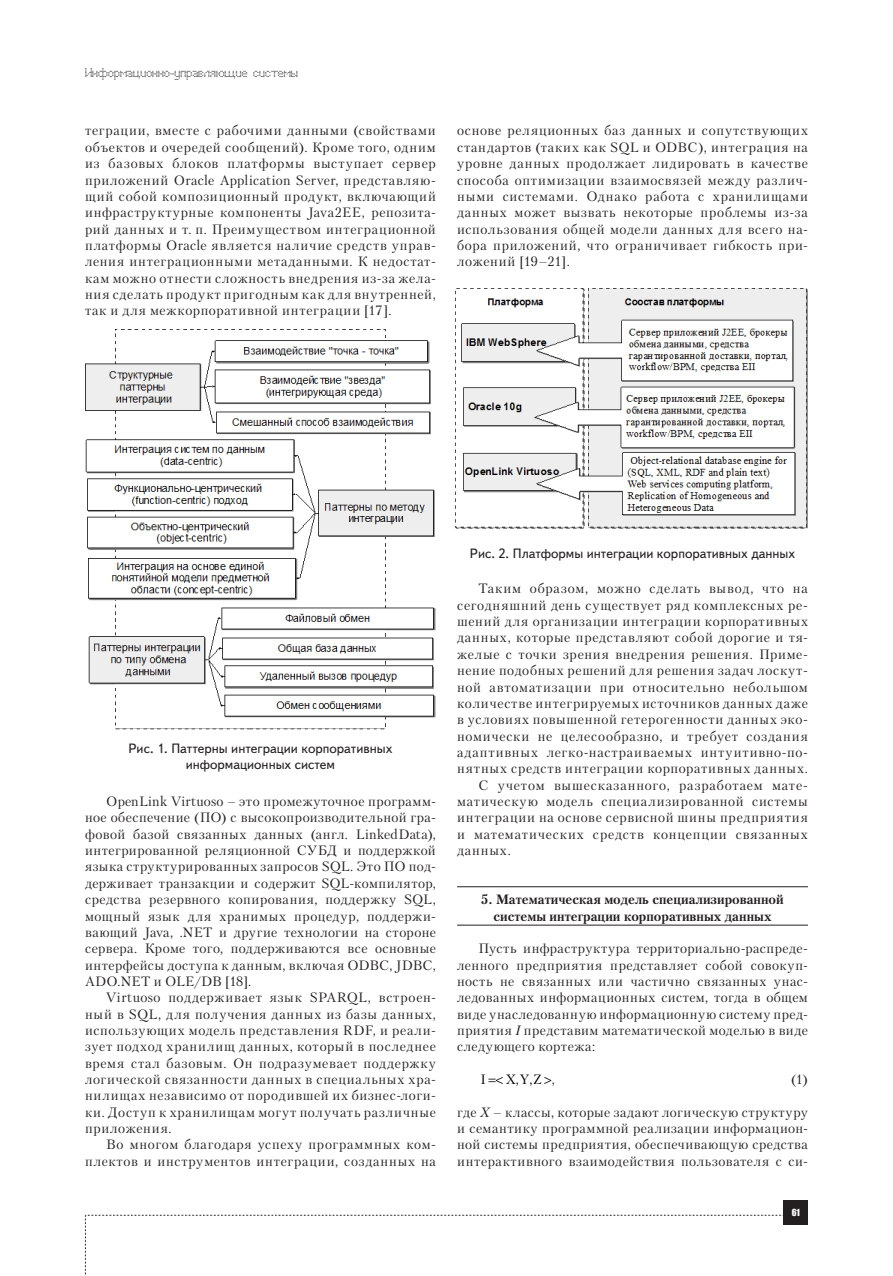
<style>
.page{position:relative;width:893px;height:1276px;background:#fff}
.page>*{position:absolute;margin:0;border:0;box-sizing:border-box;transform-origin:0 0}
.Text{font:13.5px/16.4px "Petersburg C";letter-spacing:.05em;color:#231f20;text-align:justify}
.risunok{font:13.5px/16.2px "Text Book C";color:#231f20;text-align:center}
.Punkt{font:700 13.5px/16.4px "Petersburg C";color:#231f20;text-align:center}
.t1{font:13.5px "Petersburg C";color:#000}
.t2{font:12px "Perfo";letter-spacing:.015em;color:#231f20}
.t3{font:9px "Impact";color:#fff}
.s1{font-style:italic}
</style>
<div class="page">
<svg style="left:85px;top:1215px;width:699px;height:61px"></svg>
<div style="left:784px;top:1200px;width:24px;height:25px;background:#231f20"></div>
<hr style="left:457px;top:886px;width:351px;height:1px;background:#231f20">
<hr style="left:457px;top:924px;width:351px;height:1px;background:#231f20">
<img style="left:85px;top:329px;width:350px;height:400px">
<img style="left:456px;top:288px;width:352px;height:241px">
<p class="t2" style="left:85px;top:66px;width:214px">Информационно-управляющие системы</p>
<p class="Text" style="left:85px;top:122px;width:352px">теграции, вместе с рабочими данными (свойствами объектов и очередей сообщений). Кроме того, одним из базовых блоков платформы выступает сервер приложений Oracle Application Server, представляю&shy;щий собой композиционный продукт, включающий инфраструктурные компоненты Java2EE, репозита&shy;рий данных и т. п. Преимуществом интеграционной платформы Oracle является наличие средств управ&shy;ления интеграционными метаданными. К недостат&shy;кам можно отнести сложность внедрения из-за жела&shy;ния сделать продукт пригодным как для внутренней, так и для межкорпоративной интеграции [17].</p>
<p class="Text" style="left:457px;top:122px;width:352px">основе реляционных баз данных и сопутствующих стандартов (таких как SQL и ODBC), интеграция на уровне данных продолжает лидировать в качестве способа оптимизации взаимосвязей между различ&shy;ными системами. Однако работа с хранилищами данных может вызвать некоторые проблемы из-за использования общей модели данных для всего на&shy;бора приложений, что ограничивает гибкость при&shy;ложений [19–21].</p>
<p class="risunok" style="left:128px;top:740px;width:265px">Рис. 1. Паттерны интеграции корпоративных информационных систем</p>
<p class="Text" style="left:85px;top:793px;width:352px;text-indent:21px">OpenLink Virtuoso – это промежуточное программ&shy;ное обеспечение (ПО) с высокопроизводительной гра&shy;фовой базой связанных данных (англ. LinkedData), интегрированной реляционной СУБД и поддержкой языка структурированных запросов SQL. Это ПО под&shy;держивает транзакции и содержит SQL-компилятор, средства резервного копирования, поддержку SQL, мощный язык для хранимых процедур, поддержи&shy;вающий Java, .NET и другие технологии на стороне сервера. Кроме того, поддерживаются все основные интерфейсы доступа к данным, включая ODBC, JDBC, ADO.NET и OLE/DB [18].</p>
<p class="Text" style="left:85px;top:989px;width:352px;text-indent:21px">Virtuoso поддерживает язык SPARQL, встроен&shy;ный в SQL, для получения данных из базы данных, использующих модель представления RDF, и реали&shy;зует подход хранилищ данных, который в последнее время стал базовым. Он подразумевает поддержку логической связанности данных в специальных хра&shy;нилищах независимо от породившей их бизнес-логи&shy;ки. Доступ к хранилищам могут получать различные приложения.</p>
<p class="Text" style="left:85px;top:1136px;width:352px;text-align:right">Во многом благодаря успеху программных ком&shy;плектов и инструментов интеграции, созданных на</p>
<p class="risunok" style="left:470px;top:545px;width:327px">Рис. 2. Платформы интеграции корпоративных данных</p>
<p class="Text" style="left:457px;top:580px;width:352px;text-indent:21px">Таким образом, можно сделать вывод, что на сегодняшний день существует ряд комплексных ре&shy;шений для организации интеграции корпоративных данных, которые представляют собой дорогие и тя&shy;желые с точки зрения внедрения решения. Приме&shy;нение подобных решений для решения задач лоскут&shy;ной автоматизации при относительно небольшом количестве интегрируемых источников данных даже в условиях повышенной гетерогенности данных эко&shy;номически не целесообразно, и требует создания адаптивных легко-настраиваемых интуитивно-по&shy;нятных средств интеграции корпоративных данных.</p>
<p class="Text" style="left:457px;top:776px;width:352px;text-indent:21px">С учетом вышесказанного, разработаем мате&shy;матическую модель специализированной системы интеграции на основе сервисной шины предприятия и математических средств концепции связанных данных.</p>
<p class="Punkt" style="left:481px;top:891px;width:304px">5. Математическая модель специализированной системы интеграции корпоративных данных</p>
<p class="Text" style="left:457px;top:940px;width:352px;text-indent:21px">Пусть инфраструктура территориально-распреде&shy;ленного предприятия представляет собой совокуп&shy;ность не связанных или частично связанных унас&shy;ледованных информационных систем, тогда в общем виде унаследованную информационную систему пред&shy;приятия <span class="s1">I</span> представим математической моделью в виде следующего кортежа:</p>
<p class="t1" style="left:481px;top:1071px;width:7px">I</p>
<p class="t1" style="left:506px;top:1071px;width:38px">X,Y,Z</p>
<p class="Text" style="left:552px;top:1071px;width:5px">,</p>
<p class="Text" style="left:791px;top:1071px;width:18px">(1)</p>
<p class="Text" style="left:457px;top:1103px;width:352px">где <span class="s1">X</span> – классы, которые задают логическую структуру и семантику программной реализации информацион&shy;ной системы предприятия, обеспечивающую средства интерактивного взаимодействия пользователя с си-</p>
<p class="t3" style="left:792px;top:1205px;width:10px">61</p>
</div>
